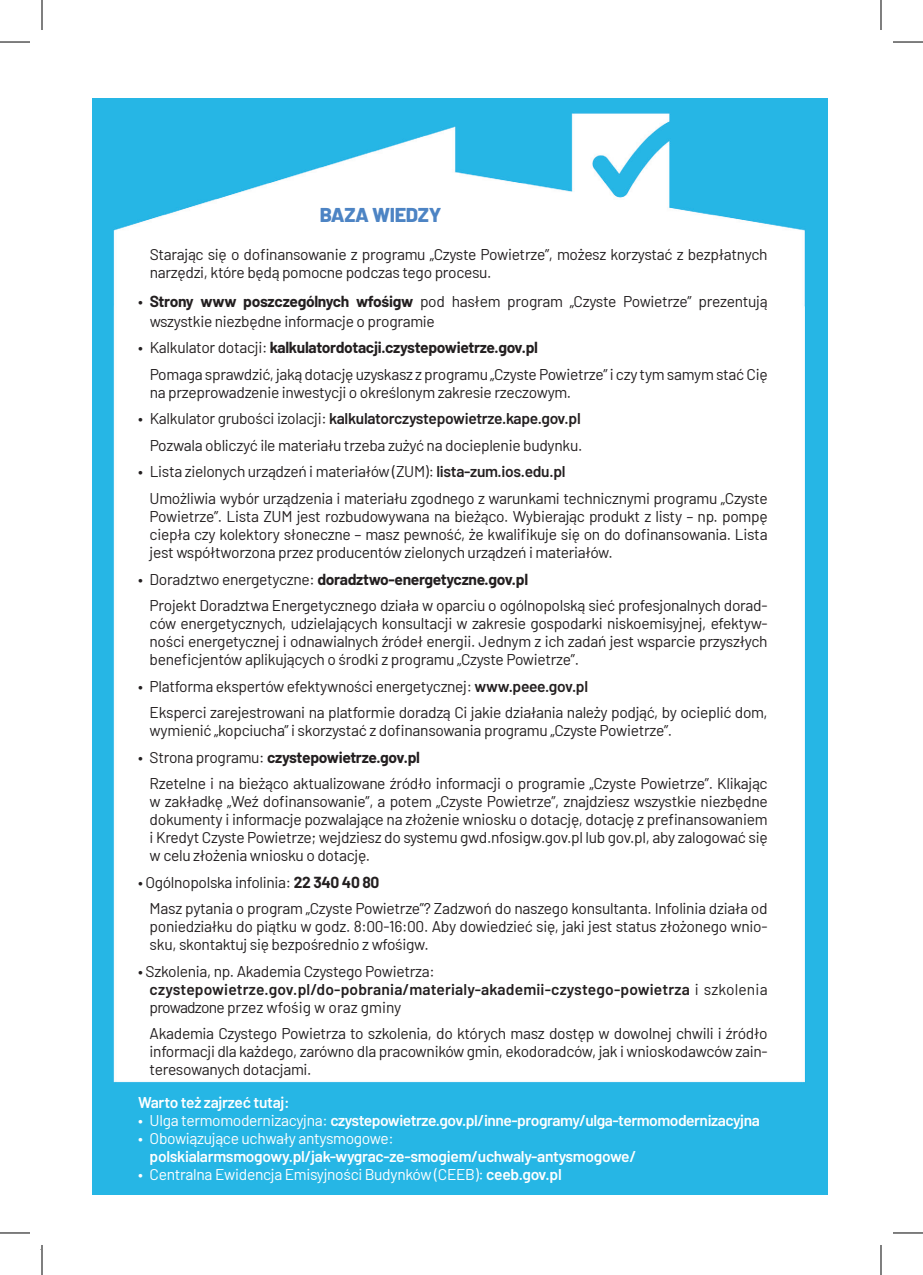
<style>
.page{position:relative;width:923px;height:1275px;background:#fff}
.page>*{position:absolute;margin:0;border:0;box-sizing:border-box;transform-origin:0 0}
.t1{font:800 20px "Barlow";letter-spacing:-.02em;color:#4d84c4}
.t2{font:15.6px/18px "Barlow";letter-spacing:-.02em;color:#231f20}
.t3{font:600 15.6px "Barlow";letter-spacing:-.025em;color:#fff}
.t4{font:15.6px "Barlow";letter-spacing:-.02em;color:#fff}
.s1{font-weight:700}
.s2{font-weight:600}
.s3{font-weight:400}
</style>
<div class="page">
<img style="left:93px;top:99px;width:734px;height:1095px">
<hr style="left:0;top:42px;width:30px;height:1px;background:#000">
<hr style="left:893px;top:42px;width:30px;height:1px;background:#000">
<hr style="left:0;top:1232px;width:30px;height:1px;background:#000">
<hr style="left:893px;top:1232px;width:30px;height:1px;background:#000">
<hr style="left:42px;top:0;width:1px;height:30px;background:#000">
<hr style="left:42px;top:1244px;width:1px;height:30px;background:#000">
<hr style="left:881px;top:0;width:1px;height:30px;background:#000">
<hr style="left:881px;top:1244px;width:1px;height:30px;background:#000">
<p class="t1" style="left:320px;top:200px;width:123px">BAZA WIEDZY</p>
<p class="t2" style="left:150px;top:244px;width:619px">Starając się o dofinansowanie z programu „Czyste Powietrze”, możesz korzystać z bezpłatnych narzędzi, które będą pomocne podczas tego procesu.</p>
<p class="t2" style="left:150px;top:290px;width:619px;line-height:20px;text-indent:-11px">• <span class="s1">Strony www poszczególnych wfośigw</span> pod hasłem program „Czyste Powietrze” prezentują wszystkie niezbędne informacje o programie</p>
<p class="t2" style="left:150px;top:333px;width:619px;line-height:26.6px;text-indent:-11px">• Kalkulator dotacji: <span class="s1">kalkulatordotacji.czystepowietrze.gov.pl<br></span>Pomaga sprawdzić, jaką dotację uzyskasz z programu „Czyste Powietrze” i czy tym samym stać Cię</p>
<p class="t2" style="left:150px;top:382px;width:423px">na przeprowadzenie inwestycji o określonym zakresie rzeczowym.</p>
<p class="t2" style="left:138px;top:404px;width:446px;line-height:26.6px;text-align:right">• Kalkulator grubości izolacji: <span class="s2">kalkulatorczystepowietrze.kape.gov.pl<br></span>Pozwala obliczyć ile materiału trzeba zużyć na docieplenie budynku.</p>
<p class="t2" style="left:150px;top:457px;width:619px;line-height:26.6px;text-indent:-11px">• Lista zielonych urządzeń i materiałów (ZUM): <span class="s2">lista-zum.ios.edu.pl<br></span>Umożliwia wybór urządzenia i materiału zgodnego z warunkami technicznymi programu „Czyste</p>
<p class="t2" style="left:150px;top:506px;width:619px;text-align:justify">Powietrze”. Lista ZUM jest rozbudowywana na bieżąco. Wybierając produkt z listy – np. pompę ciepła czy kolektory słoneczne – masz pewność, że kwalifikuje się on do dofinansowania. Lista jest współtworzona przez producentów zielonych urządzeń i materiałów.</p>
<p class="t2" style="left:150px;top:564px;width:619px;line-height:26.6px;text-indent:-11px">• Doradztwo energetyczne: <span class="s1">doradztwo-energetyczne.gov.pl<br></span>Projekt Doradztwa Energetycznego działa w oparciu o ogólnopolską sieć profesjonalnych dorad-</p>
<p class="t2" style="left:150px;top:613px;width:619px;text-align:justify">ców energetycznych, udzielających konsultacji w zakresie gospodarki niskoemisyjnej, efektyw&shy;ności energetycznej i odnawialnych źródeł energii. Jednym z ich zadań jest wsparcie przyszłych beneficjentów aplikujących o środki z programu „Czyste Powietrze”.</p>
<p class="t2" style="left:150px;top:671px;width:619px;line-height:26.6px;text-indent:-11px">• Platforma ekspertów efektywności energetycznej: <span class="s2">www.peee.gov.pl<br></span>Eksperci zarejestrowani na platformie doradzą Ci jakie działania należy podjąć, by ocieplić dom,</p>
<p class="t2" style="left:150px;top:720px;width:524px">wymienić „kopciucha” i skorzystać z dofinansowania programu „Czyste Powietrze”.</p>
<p class="t2" style="left:150px;top:742px;width:619px;line-height:26.6px;text-indent:-11px">• Strona programu: <span class="s1">czystepowietrze.gov.pl<br></span>Rzetelne i na bieżąco aktualizowane źródło informacji o programie „Czyste Powietrze”. Klikając</p>
<p class="t2" style="left:150px;top:791px;width:620px;text-align:justify">w zakładkę „Weź dofinansowanie”, a potem „Czyste Powietrze”, znajdziesz wszystkie niezbędne dokumenty i informacje pozwalające na złożenie wniosku o dotację, dotację z prefinansowaniem i Kredyt Czyste Powietrze; wejdziesz do systemu gwd.nfosigw.gov.pl lub gov.pl, aby zalogować się w celu złożenia wniosku o dotację.</p>
<p class="t2" style="left:150px;top:867px;width:619px;line-height:26.6px;text-indent:-11px">• Ogólnopolska infolinia: <span class="s1">22 340 40 80<br></span>Masz pytania o program „Czyste Powietrze”? Zadzwoń do naszego konsultanta. Infolinia działa od</p>
<p class="t2" style="left:150px;top:916px;width:619px">poniedziałku do piątku w godz. 8:00-16:00. Aby dowiedzieć się, jaki jest status złożonego wnio&shy;sku, skontaktuj się bezpośrednio z wfośigw.</p>
<p class="t2" style="left:150px;top:961px;width:619px;text-indent:-11px">• Szkolenia, np. Akademia Czystego Powietrza: <span class="s2">czystepowietrze.gov.pl/do-pobrania/materialy-akademii-czystego-powietrza</span> i szkolenia prowadzone przez wfośig w oraz gminy</p>
<p class="t2" style="left:150px;top:1023px;width:619px;text-align:justify">Akademia Czystego Powietrza to szkolenia, do których masz dostęp w dowolnej chwili i źródło informacji dla każdego, zarówno dla pracowników gmin, ekodoradców, jak i wnioskodawców zain&shy;teresowanych dotacjami.</p>
<p class="t3" style="left:138px;top:1090px;width:153px">Warto też zajrzeć tutaj:</p>
<p class="t3" style="left:138px;top:1108px;width:623px"><span class="s3">• Ulga termomodernizacyjna:</span> czystepowietrze.gov.pl/inne-programy/ulga-termomodernizacyjna</p>
<p class="t4" style="left:138px;top:1126px;width:257px">• Obowiązujące uchwały antysmogowe:</p>
<p class="t3" style="left:150px;top:1144px;width:488px">polskialarmsmogowy.pl/jak-wygrac-ze-smogiem/uchwaly-antysmogowe/</p>
<p class="t4" style="left:138px;top:1162px;width:425px">• Centralna Ewidencja Emisyjności Budynków (CEEB): <span class="s2">ceeb.gov.pl</span></p>
</div>
